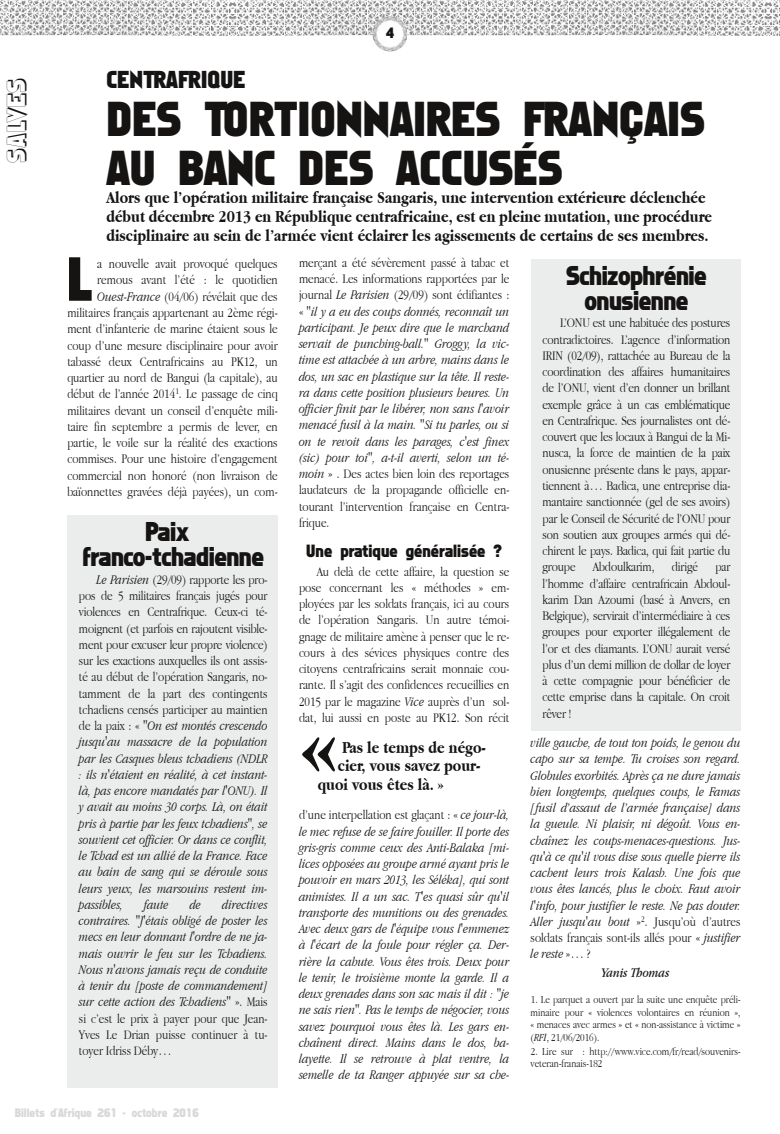
<style>
.page{position:relative;width:780px;height:1134px;background:#fff}
.page>*{position:absolute;margin:0;border:0;box-sizing:border-box;transform-origin:0 0}
.t1{font:700 110.88px "Apple Garamond";color:#161413}
.t2{font:57.12px "Faktos";color:#161413}
.t3{font:45px/48.4px "Faktos";color:#161413}
.t4{font:25px/25px "Faktos";letter-spacing:-.02em;color:#161413;text-align:center}
.t5{font:23.75px "Faktos Shadow";color:#161413}
.t6{font:22.5px "Faktos";color:#161413}
.t7{font:700 17.5px/18.8px "Apple Garamond";color:#161413}
.t8{font:16.25px "Faktos";color:#161413}
.t9{font:italic 300 13.75px/16.2px "Apple Garamond";color:#161413;text-align:justify}
.t10{font:300 13.75px/16.2px "Apple Garamond";color:#161413;text-align:justify}
.t11{font:italic 13.75px "Apple Garamond";color:#161413}
.t12{font:13.75px "Faktos";color:#161413}
.t13{font:300 11.25px/12.5px "Apple Garamond";color:#161413;text-align:justify}
.t14{font:11.25px "Faktos";color:#d8d9da}
.s1{font-style:italic}
.s2{font-style:normal}
</style>
<div class="page">
<img style="left:0;top:0;width:780px;height:36px">
<img style="left:372px;top:16px;width:35px;height:35px">
<div style="left:531px;top:259px;width:210px;height:472px;background:#ebecec"></div>
<div style="left:67px;top:515px;width:211px;height:573px;background:#ebecec"></div>
<p class="t12" style="left:386px;top:27px;width:9px">4</p>
<h3 class="t5" style="left:6px;top:163px;width:86px;rotate:-90deg">SALVES</h3>
<h3 class="t6" style="left:106px;top:70px;width:141px">CENTRAFRIQUE</h3>
<h3 class="t3" style="left:106px;top:99px;width:600px">DES TORTIONNAIRES FRANÇAIS<br>AU BANC DES ACCUSÉS</h3>
<p class="t7" style="left:106px;top:188px;width:607px">Alors que l’opération militaire française Sangaris, une intervention extérieure déclenchée début décembre 2013 en République centrafricaine, est en pleine mutation, une procédure disciplinaire au sein de l’armée vient éclairer les agissements de certains de ses membres.</p>
<h3 class="t4" style="left:566px;top:265px;width:142px">Schizophrénie onusienne</h3>
<p class="t10" style="left:542px;top:315px;width:189px;text-indent:18px">L’ONU est une habituée des postures contradictoires. L’agence d’information IRIN (02/09), rattachée au Bureau de la coordination des affaires humanitaires de l’ONU, vient d’en donner un brillant exemple grâce à un cas emblématique en Centrafrique. Ses journalistes ont dé&shy;couvert que les locaux à Bangui de la Mi&shy;nusca, la force de maintien de la paix onusienne présente dans le pays, appar&shy;tiennent à… Badica, une entreprise dia&shy;mantaire sanctionnée (gel de ses avoirs) par le Conseil de Sécurité de l’ONU pour son soutien aux groupes armés qui dé&shy;chirent le pays. Badica, qui fait partie du groupe</p>
<h2 class="t2" style="left:67px;top:255px;width:28px">L</h2>
<p class="t10" style="left:67px;top:255px;width:212px;text-align:right">a nouvelle avait provoqué quelques remous avant l’été : le quotidien <span class="s1">Ouest-France</span> (04/06) révélait que des militaires français appartenant au 2ème régi&shy;ment d’infanterie de marine étaient sous le coup d’une mesure disciplinaire pour avoir tabassé deux Centrafricains au PK12, un quartier au nord de Bangui (la capitale), au début de l’année 2014<sup>1</sup>. Le passage de cinq militaires devant un conseil d’enquête mili&shy;taire fin septembre a permis de lever, en partie, le voile sur la réalité des exactions commises. Pour une histoire d’engagement commercial non honoré (non livraison de baïonnettes gravées déjà payées), un com-</p>
<p class="t9" style="left:299px;top:254px;width:212px"><span class="s2">merçant a été sévèrement passé à tabac et menacé. Les informations rapportées par le journal</span> Le Parisien <span class="s2">(29/09) sont édifiantes : «</span> "il y a eu des coups donnés, reconnaît un participant. Je peux dire que le marchand servait de punching-ball." Groggy, la vic&shy;time est attachée à un arbre, mains dans le dos, un sac en plastique sur la tête. Il reste&shy;ra dans cette position plusieurs heures. Un officier finit par le libérer, non sans l'avoir menacé fusil à la main. "Si tu parles, ou si on te revoit dans les parages, c'est finex (sic) pour toi", a-t-il averti, selon un té&shy;moin <span class="s2">» . Des actes bien loin des reportages laudateurs de la propagande officielle en&shy;tourant l’intervention française en Centra&shy;frique.</span></p>
<p class="t8" style="left:306px;top:544px;width:197px">Une pratique généralisée ?</p>
<p class="t10" style="left:299px;top:563px;width:212px;text-indent:18px">Au delà de cette affaire, la question se pose concernant les « méthodes » em&shy;ployées par les soldats français, ici au cours de l’opération Sangaris. Un autre témoi&shy;gnage de militaire amène à penser que le re&shy;cours à des sévices physiques contre des citoyens centrafricains serait monnaie cou&shy;rante. Il s’agit des confidences recueillies en 2015 par le magazine <span class="s1">Vice</span> auprès d’un sol&shy;dat, lui aussi en poste au PK12. Son récit</p>
<h3 class="t4" style="left:82px;top:521px;width:183px">Paix franco-tchadienne</h3>
<p class="t9" style="left:79px;top:571px;width:190px;text-indent:18px">Le Parisien <span class="s2">(29/09) rapporte les pro&shy;pos de 5 militaires français jugés pour violences en Centrafrique. Ceux-ci té&shy;moignent (et parfois en rajoutent visible&shy;ment pour excuser leur propre violence) sur les exactions auxquelles ils ont assis&shy;té au début de l’opération Sangaris, no&shy;tamment de la part des contingents tchadiens censés participer au maintien de la paix : «</span> "On est montés crescendo jusqu'au massacre de la population par les Casques bleus tchadiens (NDLR : ils n'étaient en réalité, à cet instant&shy;là, pas encore mandatés par l'ONU). Il y avait au moins 30 corps. Là, on était pris à partie par les feux tchadiens", se souvient cet officier. Or dans ce conflit, le Tchad est un allié de la France. Face au bain de sang qui se déroule sous leurs yeux, les marsouins restent im&shy;passibles,</p>
<p class="t10" style="left:593px;top:558px;width:63px">Abdoulkarim,</p>
<p class="t10" style="left:671px;top:558px;width:28px">dirigé</p>
<p class="t10" style="left:542px;top:558px;width:189px;text-indent:173px">par l’homme d’affaire centrafricain Abdoul&shy;karim Dan Azoumi (basé à Anvers, en Belgique), servirait d’intermédiaire à ces groupes pour exporter illégalement de l’or et des diamants. L’ONU aurait versé plus d’un demi million de dollar de loyer à cette compagnie pour bénéficier de cette emprise dans la capitale. On croit rêver !</p>
<h1 class="t1" style="left:299px;top:681px;width:39px">«</h1>
<p class="t7" style="left:342px;top:738px;width:145px">Pas le temps de négo-</p>
<p class="t9" style="left:530px;top:734px;width:211px">ville gauche, de tout ton poids, le genou du capo sur sa tempe. Tu croises son regard.<br>Globules exorbités. Après ça ne dure jamais bien longtemps, quelques coups, le Famas [fusil d’assaut de l’armée française] dans la gueule. Ni plaisir, ni dégoût. Vous en&shy;chaînez les coups-menaces-questions. Jus&shy;qu'à ce qu'il vous dise sous quelle pierre ils cachent leurs trois Kalash. Une fois que vous êtes lancés, plus le choix. Faut avoir l'info, pour justifier le reste. Ne pas douter.<br>Aller jusqu'au bout <span class="s2">»</span><sup>2</sup><span class="s2">. Jusqu’où d’autres soldats français sont-ils allés pour «</span> justifier le reste <span class="s2">»… ?</span></p>
<p class="t11" style="left:601px;top:964px;width:69px">Yanis Thomas</p>
<p class="t13" style="left:530px;top:993px;width:211px">1. Le parquet a ouvert par la suite une enquête préli&shy;minaire pour « violences volontaires en réunion », « menaces avec armes » et « non-assistance à victime » (<span class="s1">RFI</span>, 21/06/2016).</p>
<p class="t13" style="left:530px;top:1044px;width:211px">2. Lire sur : http://www.vice.com/fr/read/souvenirs&shy;veteran-franais-182</p>
<p class="t7" style="left:338px;top:756px;width:144px">cier, vous savez pour-</p>
<p class="t7" style="left:318px;top:775px;width:128px">quoi vous êtes là. »</p>
<p class="t9" style="left:299px;top:807px;width:212px"><span class="s2">d’une interpellation est glaçant : «</span> ce jour-là, le mec refuse de se faire fouiller. Il porte des gris-gris comme ceux des Anti-Balaka [mi&shy;lices opposées au groupe armé ayant pris le pouvoir en mars 2013, les Séléka], qui sont animistes. Il a un sac. T'es quasi sûr qu'il transporte des munitions ou des grenades.<br>Avec deux gars de l'équipe vous l'emmenez à l'écart de la foule pour régler ça. Der&shy;rière la cahute. Vous êtes trois. Deux pour le tenir, le troisième monte la garde. Il a deux grenades dans son sac mais il dit : "je ne sais rien". Pas le temps de négocier, vous savez pourquoi vous êtes là. Les gars en&shy;chaînent direct. Mains dans le dos, ba&shy;layette. Il se retrouve à plat ventre, la semelle de ta Ranger appuyée sur sa che-</p>
<p class="t9" style="left:79px;top:896px;width:190px;text-indent:143px">directives contraires. "J'étais obligé de poster les mecs en leur donnant l'ordre de ne ja&shy;mais ouvrir le feu sur les Tchadiens.<br>Nous n'avons jamais reçu de conduite à tenir du [poste de commandement] sur cette action des Tchadiens" <span class="s2">». Mais si c’est le prix à payer pour que Jean-Yves Le Drian puisse continuer à tu&shy;toyer Idriss Déby…</span></p>
<p class="t9" style="left:144px;top:896px;width:26px">faute</p>
<p class="t9" style="left:190px;top:896px;width:13px">de</p>
<p class="t14" style="left:15px;top:1108px;width:185px">Billets d'Afrique 261 - octobre 2016</p>
</div>
